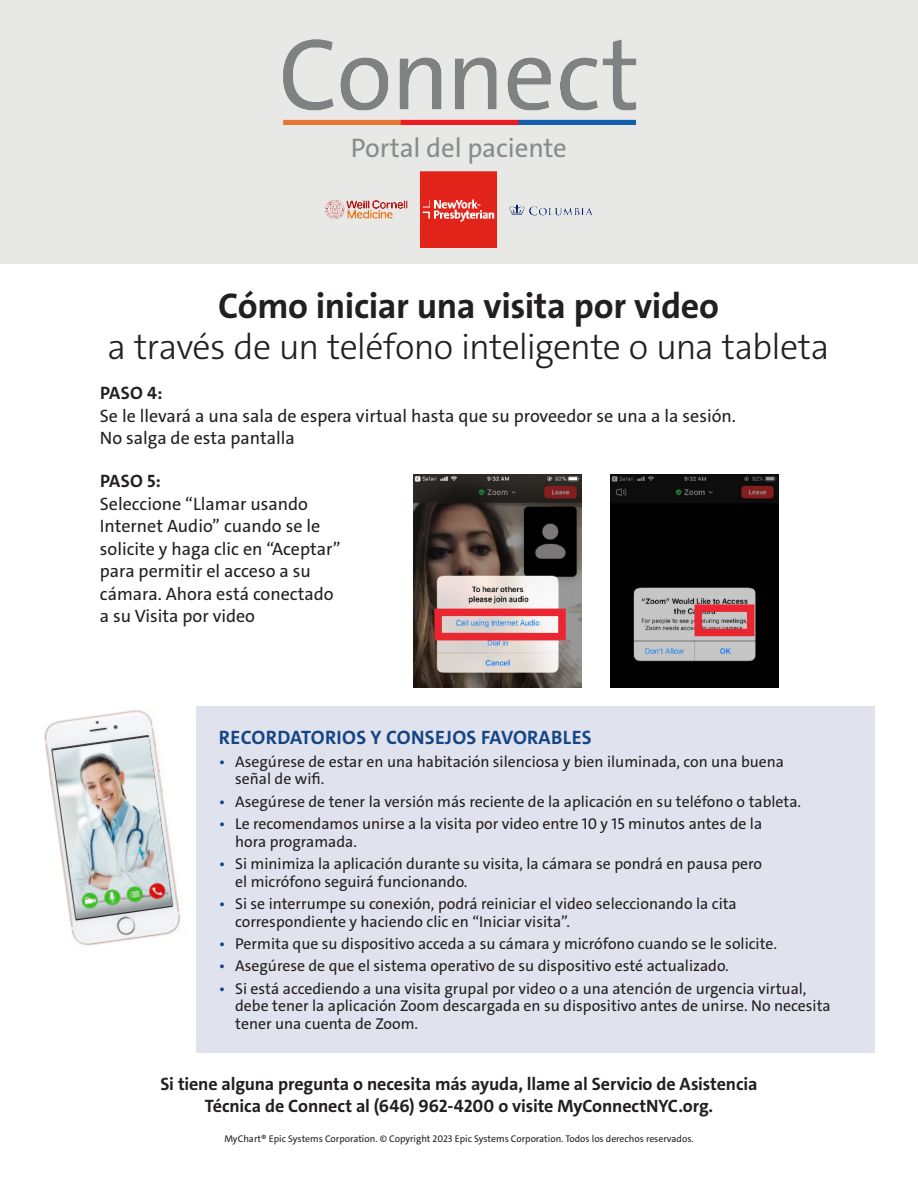
<style>
.page{position:relative;width:918px;height:1188px;background:#fff}
.page>*{position:absolute;margin:0;border:0;box-sizing:border-box;transform-origin:0 0}
.t1{font:300 36px/40.5px "The Sans C4 s";letter-spacing:-.02em;color:#231f20;text-align:center}
.t2{font:27px "The Sans C4 s";letter-spacing:-.005em;color:#888b8c}
.t3{font:700 19.5px "The Sans C4 s";letter-spacing:.02em;color:#154585}
.t4{font:18px/22.5px "The Sans C4 s";color:#231f20}
.t5{font:700 18px/22.5px "The Sans C4 s";letter-spacing:-.01em;color:#231f20;text-align:center}
.t6{font:15.75px/17.5px "The Sans C4 s";color:#231f20}
.t7{font:9.75px "The Sans C4 s";color:#231f20}
.s1{font-weight:700}
.s2{color:#154585}
</style>
<div class="page">
<div style="left:0;top:0;width:918px;height:264px;background:#e8e8e7"></div>
<img style="left:283px;top:39px;width:354px;height:209px">
<div style="left:0;top:134px;width:918px;height:32px;background:#e8e8e7"></div>
<div style="left:196px;top:706px;width:679px;height:347px;background:#e0e2ed"></div>
<img style="left:44px;top:710px;width:137px;height:236px">
<img style="left:53px;top:737px;width:120px;height:182px">
<img style="left:413px;top:474px;width:168px;height:214px">
<img style="left:611px;top:474px;width:167px;height:214px">
<div style="left:434px;top:609px;width:132px;height:31px;border:8px solid #ea2730"></div>
<div style="left:695px;top:604px;width:59px;height:32px;border:8px solid #ea2730"></div>
<h2 class="t2" style="left:351px;top:130px;width:218px">Portal del paciente</h2>
<p class="t1" style="left:108px;top:286px;width:723px"><span class="s1">Cómo iniciar una visita por video<br></span>a través de un teléfono inteligente o una tableta</p>
<p class="t4" style="left:100px;top:382px;width:638px"><span class="s1">PASO 4:<br></span>Se le llevará a una sala de espera virtual hasta que su proveedor se una a la sesión.<br>No salga de esta pantalla</p>
<p class="t4" style="left:100px;top:470px;width:242px"><span class="s1">PASO 5:<br></span>Seleccione “Llamar usando<br>Internet Audio” cuando se le solicite y haga clic en “Aceptar” para permitir el acceso a su cámara. Ahora está conectado a su Visita por video</p>
<p class="t3" style="left:219px;top:725px;width:374px">RECORDATORIOS Y CONSEJOS FAVORABLES</p>
<p class="t6" style="left:235px;top:753px;width:550px;text-indent:-16px"><span class="s2">•</span> Asegúrese de estar en una habitación silenciosa y bien iluminada, con una buena señal de wifi.</p>
<p class="t6" style="left:219px;top:793px;width:584px"><span class="s2">•</span> Asegúrese de tener la versión más reciente de la aplicación en su teléfono o tableta.</p>
<p class="t6" style="left:235px;top:815px;width:529px;text-indent:-16px"><span class="s2">•</span> Le recomendamos unirse a la visita por video entre 10 y 15 minutos antes de la hora programada.</p>
<p class="t6" style="left:235px;top:855px;width:528px;text-indent:-16px"><span class="s2">•</span> Si minimiza la aplicación durante su visita, la cámara se pondrá en pausa pero el micrófono seguirá funcionando.</p>
<p class="t6" style="left:235px;top:895px;width:503px;text-indent:-16px"><span class="s2">•</span> Si se interrumpe su conexión, podrá reiniciar el video seleccionando la cita correspondiente y haciendo clic en “Iniciar visita”.</p>
<p class="t6" style="left:219px;top:935px;width:560px"><span class="s2">•</span> Permita que su dispositivo acceda a su cámara y micrófono cuando se le solicite.</p>
<p class="t6" style="left:219px;top:957px;width:512px"><span class="s2">•</span> Asegúrese de que el sistema operativo de su dispositivo esté actualizado.</p>
<p class="t6" style="left:235px;top:980px;width:597px;text-indent:-16px"><span class="s2">•</span> Si está accediendo a una visita grupal por video o a una atención de urgencia virtual, debe tener la aplicación Zoom descargada en su dispositivo antes de unirse. No necesita tener una cuenta de Zoom.</p>
<p class="t5" style="left:160px;top:1073px;width:599px">Si tiene alguna pregunta o necesita más ayuda, llame al Servicio de Asistencia<br>Técnica de Connect al (646) 962-4200 o visite MyConnectNYC.org.</p>
<p class="t7" style="left:224px;top:1132px;width:471px">MyChart® Epic Systems Corporation. © Copyright 2023 Epic Systems Corporation. Todos los derechos reservados.</p>
</div>
